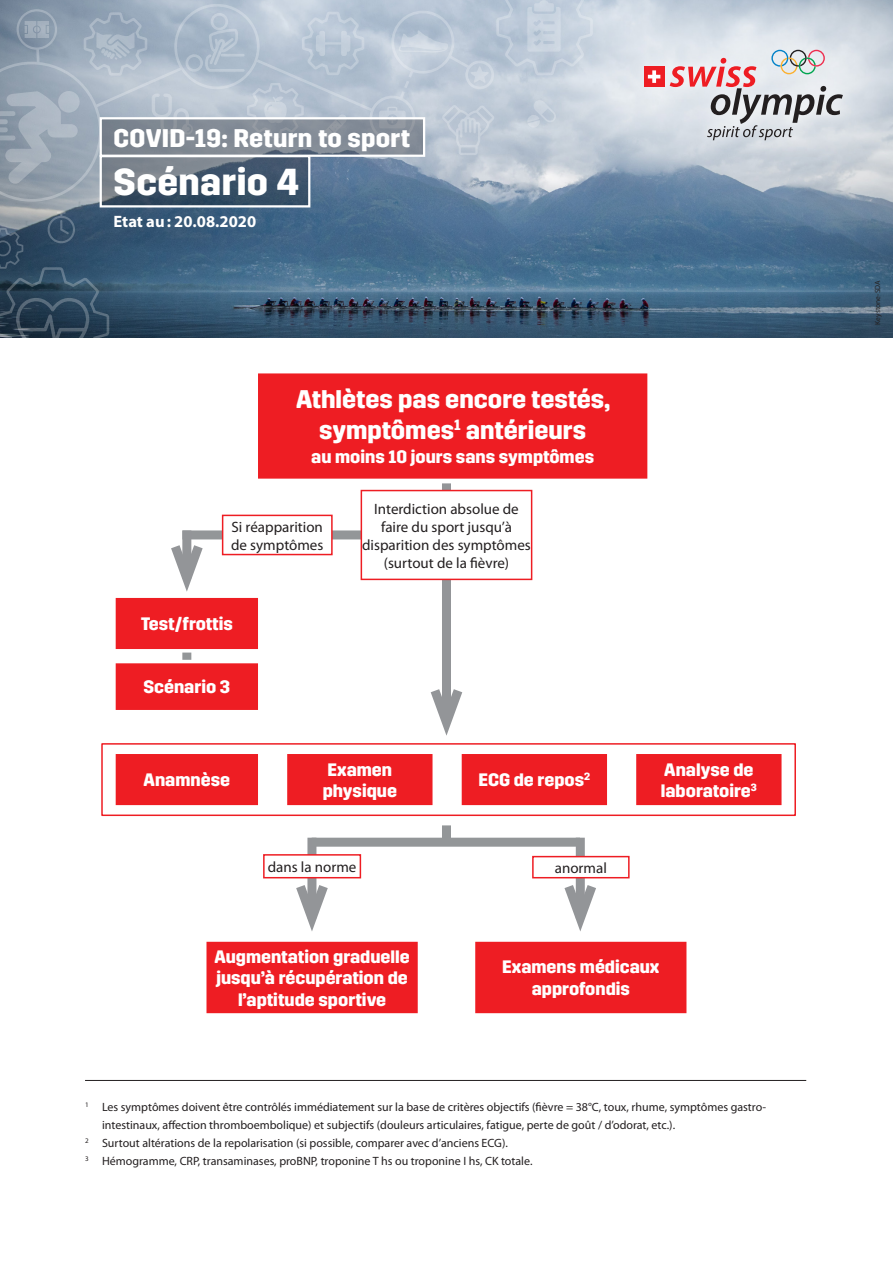
<style>
.page{position:relative;width:893px;height:1263px;background:#fff}
.page>*{position:absolute;margin:0;border:0;box-sizing:border-box;transform-origin:0 0}
.t1{font:700 37.5px "Trim";letter-spacing:.01em;color:#fff}
.Titel{font:700 25.5px/30.6px "Trim";color:#fff;text-align:center}
.Titel-2{font:700 18px/21.6px "Trim";color:#fff;text-align:center}
._02_Untertitel_rot{font:700 16.5px "Myriad Pro";color:#fff}
.Titel-3{font:15px/18px "Myriad Pro";color:#231f20}
._02_Untertitel_rot_1{font:12px/18px "Myriad Pro";color:#231f20}
.t2{font:7.5px "Myriad Pro";color:#231f20}
</style>
<div class="page">
<div style="left:182px;top:530px;width:189px;height:9px;background:#939698"></div>
<svg style="left:164px;top:535px;width:46px;height:63px"></svg>
<div style="left:442px;top:483px;width:9px;height:239px;background:#939598"></div>
<svg style="left:430px;top:689px;width:33px;height:47px"></svg>
<div style="left:223px;top:515px;width:109px;height:39px;background:#fff"></div>
<div style="left:222px;top:515px;width:111px;height:40px;border:2px solid #ee1d23"></div>
<img style="left:594px;top:0;width:299px;height:337px">
<svg style="left:626px;top:32px;width:233px;height:124px;background:#d8dee5"></svg>
<div style="left:644px;top:67px;width:20px;height:20px;background:#ee1d23"></div>
<svg style="left:648px;top:70px;width:12px;height:13px"></svg>
<svg style="left:670px;top:50px;width:173px;height:90px;background:#ccc4c8"></svg>
<div style="left:259px;top:375px;width:387px;height:102px;background:#ee1d23"></div>
<div style="left:258px;top:373px;width:389px;height:106px;border:2px solid #ee1d23"></div>
<div style="left:361px;top:490px;width:171px;height:89px;background:#fff"></div>
<div style="left:361px;top:490px;width:171px;height:90px;border:2px solid #ee1d23"></div>
<div style="left:307px;top:838px;width:9px;height:80px;background:#939598"></div>
<svg style="left:289px;top:878px;width:46px;height:64px"></svg>
<div style="left:576px;top:838px;width:9px;height:80px;background:#939598"></div>
<svg style="left:557px;top:878px;width:46px;height:64px"></svg>
<div style="left:312px;top:838px;width:268px;height:9px;background:#939698"></div>
<div style="left:442px;top:825px;width:9px;height:15px;background:#939698"></div>
<div style="left:264px;top:855px;width:96px;height:23px;background:#fff"></div>
<div style="left:263px;top:854px;width:98px;height:24px;border:2px solid #ee1d23"></div>
<div style="left:533px;top:857px;width:96px;height:21px;background:#fff"></div>
<div style="left:532px;top:856px;width:98px;height:22px;border:2px solid #ee1d23"></div>
<div style="left:208px;top:943px;width:208px;height:69px;background:#ee1d23"></div>
<div style="left:206px;top:942px;width:212px;height:71px;border:3px solid #ee1d23"></div>
<div style="left:477px;top:943px;width:208px;height:69px;background:#ee1d23"></div>
<div style="left:475px;top:942px;width:211px;height:71px;border:3px solid #ee1d23"></div>
<hr style="left:85px;top:1080px;width:721px;height:1px;background:#231f20">
<div style="left:117px;top:665px;width:139px;height:43px;background:#ee1d23"></div>
<div style="left:116px;top:663px;width:142px;height:47px;border:3px solid #ee1d23"></div>
<div style="left:182px;top:652px;width:9px;height:8px;background:#939698"></div>
<div style="left:117px;top:599px;width:139px;height:48px;background:#ee1d23"></div>
<div style="left:116px;top:598px;width:142px;height:51px;border:3px solid #ee1d23"></div>
<div style="left:117px;top:755px;width:139px;height:49px;background:#ee1d23"></div>
<div style="left:116px;top:754px;width:142px;height:51px;border:3px solid #ee1d23"></div>
<div style="left:638px;top:755px;width:142px;height:49px;background:#ee1d23"></div>
<div style="left:636px;top:754px;width:145px;height:51px;border:3px solid #ee1d23"></div>
<div style="left:289px;top:755px;width:142px;height:49px;background:#ee1d23"></div>
<div style="left:287px;top:754px;width:145px;height:51px;border:3px solid #ee1d23"></div>
<div style="left:463px;top:755px;width:142px;height:49px;background:#ee1d23"></div>
<div style="left:462px;top:754px;width:145px;height:51px;border:3px solid #ee1d23"></div>
<div style="left:101px;top:743px;width:695px;height:73px;border:2px solid #ee1d23"></div>
<svg style="left:0;top:0;width:594px;height:384px;background:#8b9aab"></svg>
<p class="Titel" style="left:114px;top:123px;width:298px">COVID-19: Return to sport</p>
<p class="t1" style="left:114px;top:160px;width:187px">Scénario 4</p>
<p class="_02_Untertitel_rot" style="left:114px;top:213px;width:144px">Etat au: 20.08.2020</p>
<p class="Titel" style="left:296px;top:384px;width:316px">Athlètes pas encore testés, symptômes<sup>1</sup> antérieurs</p>
<p class="Titel-2" style="left:311px;top:446px;width:284px">au moins 10 jours sans symptômes</p>
<p class="Titel-3" style="left:362px;top:500px;width:170px;text-align:center">Interdiction absolue de faire du sport jusqu’à disparition des symptômes (surtout de la fièvre)</p>
<p class="Titel-3" style="left:231px;top:518px;width:94px">Si réapparition de symptômes</p>
<p class="Titel-2" style="left:141px;top:613px;width:94px">Test/frottis</p>
<p class="Titel-2" style="left:143px;top:677px;width:88px">Scénario 3</p>
<p class="Titel-2" style="left:144px;top:769px;width:88px">Anamnèse</p>
<p class="Titel-2" style="left:661px;top:759px;width:97px;text-align:left">Analyse de laboratoire<sup>3</sup></p>
<p class="Titel-2" style="left:323px;top:759px;width:76px;text-align:left">Examen physique</p>
<p class="Titel-2" style="left:479px;top:769px;width:113px">ECG de repos<sup>2</sup></p>
<p class="Titel-3" style="left:268px;top:858px;width:90px">dans la norme</p>
<p class="Titel-3" style="left:555px;top:859px;width:54px">anormal</p>
<p class="Titel-2" style="left:215px;top:946px;width:197px">Augmentation graduelle jusqu’à récupération de l’aptitude sportive</p>
<p class="Titel-2" style="left:502px;top:957px;width:159px">Examens médicaux approfondis</p>
<p class="_02_Untertitel_rot_1" style="left:102px;top:1098px;width:666px;text-indent:-17px"><sup>1</sup> Les symptômes doivent être contrôlés immédiatement sur la base de critères objectifs (fièvre = 38°C, toux, rhume, symptômes gastro&shy;intestinaux, affection thromboembolique) et subjectifs (douleurs articulaires, fatigue, perte de goût / d’odorat, etc.).</p>
<p class="_02_Untertitel_rot_1" style="left:85px;top:1134px;width:424px"><sup>2</sup> Surtout altérations de la repolarisation (si possible, comparer avec d’anciens ECG).</p>
<p class="_02_Untertitel_rot_1" style="left:85px;top:1152px;width:449px"><sup>3</sup> Hémogramme, CRP, transaminases, proBNP, troponine T hs ou troponine I hs, CK totale.</p>
<p class="t2" style="left:874px;top:325px;width:46px;rotate:-90deg">Keystone-SDA</p>
</div>
